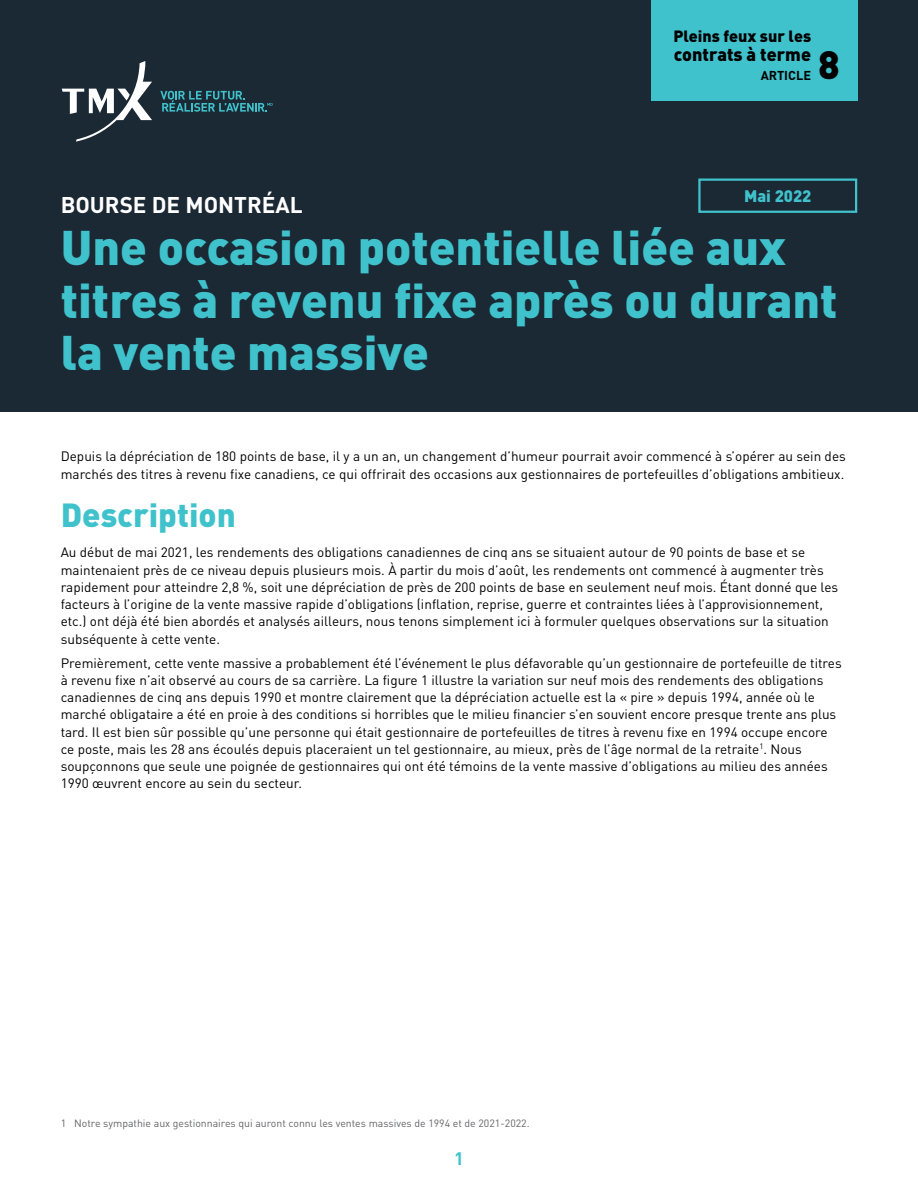
<style>
.page{position:relative;width:918px;height:1188px;background:#fff}
.page>*{position:absolute;margin:0;border:0;box-sizing:border-box;transform-origin:0 0}
.t1{font:900 48px/52.5px "DIN Pro";color:#40c2cc}
.t2{font:900 39px "DIN Pro";color:#000}
.t3{font:900 33px "DIN Pro";color:#40c2cc}
.t4{font:700 22.5px "DIN Pro";color:#fff}
.t5{font:900 18px "DIN Pro";color:#000}
.t6{font:700 18px "DIN Pro";color:#40c2cc}
.t7{font:900 16.5px "DIN Pro";color:#40c2cc}
.t8{font:900 16.2px "DIN Pro";color:#000}
.t9{font:13.5px/17.2px "DIN Pro";color:#000}
.t10{font:700 12.75px "DIN Pro";color:#000}
.t11{font:10.5px "DIN Pro";color:#636466}
</style>
<div class="page">
<div style="left:0;top:0;width:918px;height:411px;background:#1b2935"></div>
<div style="left:651px;top:0;width:206px;height:100px;background:#40c2cc"></div>
<svg style="left:62px;top:61px;width:90px;height:81px"></svg>
<svg style="left:160px;top:91px;width:113px;height:21px"></svg>
<div style="left:698px;top:178px;width:159px;height:35px;border:2px solid #40c2cc"></div>
<p class="t8" style="left:673px;top:23px;width:139px">Pleins feux sur les</p>
<h3 class="t5" style="left:674px;top:41px;width:139px">contrats à terme</h3>
<p class="t10" style="left:761px;top:65px;width:52px">ARTICLE</p>
<h2 class="t2" style="left:818px;top:34px;width:23px">8</h2>
<p class="t7" style="left:744px;top:183px;width:69px">Mai 2022</p>
<h3 class="t4" style="left:61px;top:187px;width:243px">BOURSE DE MONTRÉAL</h3>
<h1 class="t1" style="left:61px;top:218px;width:778px">Une occasion potentielle liée aux titres à revenu fixe après ou durant la vente massive</h1>
<p class="t9" style="left:61px;top:447px;width:787px">Depuis la dépréciation de 180 points de base, il y a un an, un changement d’humeur pourrait avoir commencé à s’opérer au sein des marchés des titres à revenu fixe canadiens, ce qui offrirait des occasions aux gestionnaires de portefeuilles d’obligations ambitieux.</p>
<h3 class="t3" style="left:61px;top:488px;width:177px">Description</h3>
<p class="t9" style="left:61px;top:543px;width:779px">Au début de mai 2021, les rendements des obligations canadiennes de cinq ans se situaient autour de 90 points de base et se maintenaient près de ce niveau depuis plusieurs mois. À partir du mois d’août, les rendements ont commencé à augmenter très rapidement pour atteindre 2,8 %, soit une dépréciation de près de 200 points de base en seulement neuf mois. Étant donné que les facteurs à l’origine de la vente massive rapide d’obligations (inflation, reprise, guerre et contraintes liées à l’approvisionnement, etc.) ont déjà été bien abordés et analysés ailleurs, nous tenons simplement ici à formuler quelques observations sur la situation subséquente à cette vente.</p>
<p class="t9" style="left:61px;top:653px;width:783px">Premièrement, cette vente massive a probablement été l’événement le plus défavorable qu’un gestionnaire de portefeuille de titres à revenu fixe n’ait observé au cours de sa carrière. La figure 1 illustre la variation sur neuf mois des rendements des obligations canadiennes de cinq ans depuis 1990 et montre clairement que la dépréciation actuelle est la « pire » depuis 1994, année où le marché obligataire a été en proie à des conditions si horribles que le milieu financier s’en souvient encore presque trente ans plus tard. Il est bien sûr possible qu’une personne qui était gestionnaire de portefeuilles de titres à revenu fixe en 1994 occupe encore ce poste, mais les 28 ans écoulés depuis placeraient un tel gestionnaire, au mieux, près de l’âge normal de la retraite<sup>1</sup>. Nous soupçonnons que seule une poignée de gestionnaires qui ont été témoins de la vente massive d’obligations au milieu des années 1990 œuvrent encore au sein du secteur.</p>
<p class="t11" style="left:61px;top:1115px;width:470px">1 Notre sympathie aux gestionnaires qui auront connu les ventes massives de 1994 et de 2021-2022.</p>
<h3 class="t6" style="left:454px;top:1144px;width:11px">1</h3>
</div>
